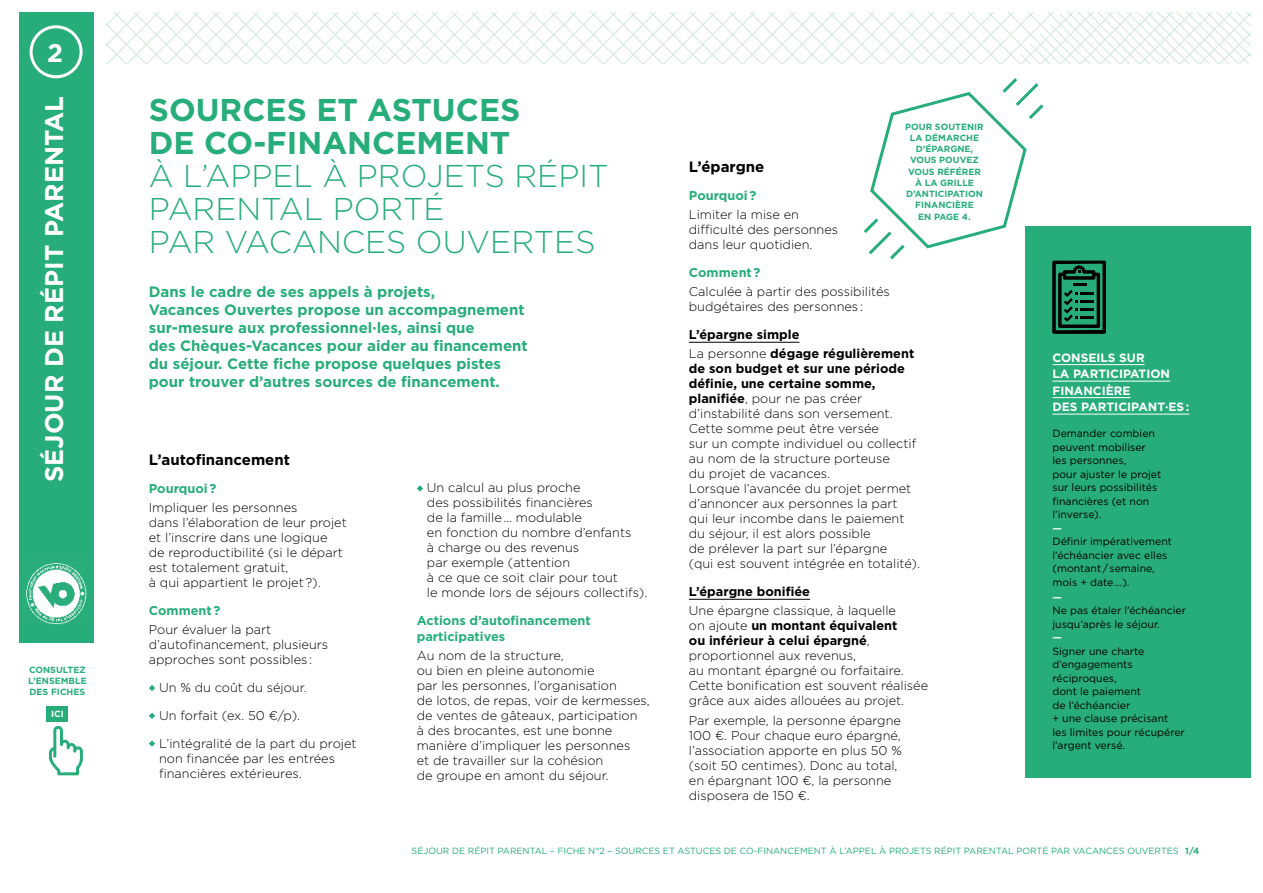
<style>
.page{position:relative;width:1263px;height:893px;background:#fff}
.page>*{position:absolute;margin:0;border:0;box-sizing:border-box;transform-origin:0 0}
.t1{font:300 31.5px/33px "Gotham";color:#27ad7a}
.t2{font:700 31.5px/33px "Gotham";color:#27ad7a}
.t3{font:700 25.5px "Gotham";color:#fff}
.t4{font:700 15px/18px "Gotham";color:#27ad7a}
.t5{font:700 15px "Gotham";color:#000}
.t6{font:300 12.75px/15px "Gotham";color:#000}
.t7{font:700 12.75px/15.3px "Gotham";color:#27ad7a}
.t8{font:700 12.75px/19.2px "Gotham";color:#000}
.t9{font:700 12px/16.5px "Gotham";color:#fff}
.t10{font:10.5px/13.5px "Gotham";color:#000}
.t11{font:500 10.5px "Gotham";color:#fff}
.t12{font:700 9px/11.2px "Gotham";color:#27ad7a;text-align:justify}
.t13{font:9px "Gotham";color:#27ad7a}
.t14{font:700 9px "Gotham";color:#fff}
.s1{font-weight:300}
.s2{font-weight:700}
</style>
<div class="page">
<svg style="left:106px;top:13px;width:1144px;height:51px"></svg>
<div style="left:19px;top:13px;width:75px;height:630px;background:#27ad7a"></div>
<img style="left:26px;top:563px;width:61px;height:62px">
<svg style="left:49px;top:726px;width:34px;height:49px"></svg>
<div style="left:47px;top:706px;width:21px;height:16px;background:#27ad7a"></div>
<div style="left:30px;top:25px;width:53px;height:53px;border:3px solid #fff;border-radius:50%"></div>
<div style="left:1025px;top:227px;width:225px;height:551px;background:#27ad7a"></div>
<hr style="left:689px;top:342px;width:110px;height:1px;background:#000">
<hr style="left:689px;top:599px;width:121px;height:1px;background:#000">
<svg style="left:149px;top:685px;width:6px;height:6px"></svg>
<svg style="left:149px;top:713px;width:6px;height:6px"></svg>
<svg style="left:149px;top:740px;width:6px;height:7px"></svg>
<svg style="left:417px;top:485px;width:6px;height:7px"></svg>
<hr style="left:1052px;top:364px;width:93px;height:1px;background:#fff">
<hr style="left:1052px;top:381px;width:118px;height:1px;background:#fff">
<hr style="left:1052px;top:397px;width:78px;height:1px;background:#fff">
<hr style="left:1052px;top:414px;width:137px;height:1px;background:#fff">
<svg style="left:863px;top:78px;width:243px;height:256px"></svg>
<h2 class="t3" style="left:47px;top:36px;width:17px">2</h2>
<h2 class="t3" style="left:37px;top:482px;width:388px;rotate:-90deg">SÉJOUR DE RÉPIT PARENTAL</h2>
<p class="t12" style="left:28px;top:664px;width:60px">CONSULTEZ L’ENSEMBLE DES FICHES</p>
<p class="t14" style="left:51px;top:708px;width:14px">ICI</p>
<h1 class="t2" style="left:149px;top:93px;width:373px">SOURCES ET ASTUCES<br>DE CO-FINANCEMENT</h1>
<h1 class="t1" style="left:149px;top:159px;width:461px">À L’APPEL À PROJETS RÉPIT<br>PARENTAL PORTÉ<br>PAR VACANCES OUVERTES</h1>
<p class="t4" style="left:149px;top:282px;width:380px">Dans le cadre de ses appels à projets,<br>Vacances Ouvertes propose un accompagnement sur-mesure aux professionnel·les, ainsi que<br>des Chèques-Vacances pour aider au financement du séjour. Cette fiche propose quelques pistes pour trouver d’autres sources de financement.</p>
<p class="t5" style="left:149px;top:449px;width:143px">L’autofinancement</p>
<p class="t7" style="left:149px;top:480px;width:69px">Pourquoi ?</p>
<p class="t6" style="left:149px;top:500px;width:199px">Impliquer les personnes<br>dans l’élaboration de leur projet et l’inscrire dans une logique<br>de reproductibilité (si le départ est totalement gratuit,<br>à qui appartient le projet ?).</p>
<p class="t7" style="left:149px;top:603px;width:73px">Comment ?</p>
<p class="t6" style="left:149px;top:622px;width:181px">Pour évaluer la part d’autofinancement, plusieurs approches sont possibles :</p>
<p class="t6" style="left:159px;top:673px;width:199px;line-height:27.8px">Un % du coût du séjour.<br>Un forfait (ex. 50 €/p).<br>L’intégralité de la part du projet</p>
<p class="t6" style="left:159px;top:750px;width:177px">non financée par les entrées financières extérieures.</p>
<p class="t6" style="left:427px;top:480px;width:222px">Un calcul au plus proche<br>des possibilités financières<br>de la famille … modulable<br>en fonction du nombre d’enfants<br>à charge ou des revenus<br>par exemple (attention<br>à ce que ce soit clair pour tout<br>le monde lors de séjours collectifs).</p>
<p class="t7" style="left:417px;top:613px;width:176px">Actions d’autofinancement participatives</p>
<p class="t6" style="left:417px;top:648px;width:235px">Au nom de la structure,<br>ou bien en pleine autonomie<br>par les personnes, l’organisation<br>de lotos, de repas, voir de kermesses, de ventes de gâteaux, participation<br>à des brocantes, est une bonne manière d’impliquer les personnes<br>et de travailler sur la cohésion<br>de groupe en amont du séjour.</p>
<p class="t12" style="left:905px;top:121px;width:80px;text-align:center">POUR SOUTENIR<br>LA DÉMARCHE<br>D’ÉPARGNE,<br>VOUS POUVEZ<br>VOUS RÉFÉRER<br>À LA GRILLE<br>D’ANTICIPATION<br>FINANCIÈRE<br>EN PAGE 4.</p>
<p class="t5" style="left:689px;top:157px;width:77px">L’épargne</p>
<p class="t7" style="left:689px;top:188px;width:69px">Pourquoi ?</p>
<p class="t6" style="left:689px;top:207px;width:151px">Limiter la mise en difficulté des personnes dans leur quotidien.</p>
<p class="t7" style="left:689px;top:265px;width:73px">Comment ?</p>
<p class="t6" style="left:689px;top:284px;width:203px">Calculée à partir des possibilités budgétaires des personnes :</p>
<p class="t8" style="left:689px;top:325px;width:227px">L’épargne simple<br><span class="s1">La personne</span> dégage régulièrement</p>
<p class="t6" style="left:689px;top:361px;width:233px"><span class="s2">de son budget et sur une période définie, une certaine somme, planifiée</span>, pour ne pas créer d’instabilité dans son versement.<br>Cette somme peut être versée<br>sur un compte individuel ou collectif au nom de la structure porteuse<br>du projet de vacances.<br>Lorsque l’avancée du projet permet d’annoncer aux personnes la part qui leur incombe dans le paiement du séjour, il est alors possible<br>de prélever la part sur l’épargne<br>(qui est souvent intégrée en totalité).</p>
<p class="t8" style="left:689px;top:582px;width:123px">L’épargne bonifiée</p>
<p class="t6" style="left:689px;top:603px;width:241px">Une épargne classique, à laquelle<br>on ajoute <span class="s2">un montant équivalent<br>ou inférieur à celui épargné</span>, proportionnel aux revenus,<br>au montant épargné ou forfaitaire.<br>Cette bonification est souvent réalisée grâce aux aides allouées au projet.</p>
<p class="t6" style="left:689px;top:712px;width:215px">Par exemple, la personne épargne<br>100 €. Pour chaque euro épargné, l’association apporte en plus 50 % (soit 50 centimes). Donc au total, en épargnant 100 €, la personne disposera de 150 €.</p>
<p class="t9" style="left:1052px;top:349px;width:138px">CONSEILS SUR<br>LA PARTICIPATION<br>FINANCIÈRE<br>DES PARTICIPANT·ES :</p>
<p class="t10" style="left:1052px;top:427px;width:110px">Demander combien peuvent mobiliser les personnes,<br>pour ajuster le projet sur leurs possibilités financières (et non l’inverse).</p>
<p class="t11" style="left:1052px;top:521px;width:11px">—</p>
<p class="t10" style="left:1052px;top:535px;width:121px">Définir impérativement l’échéancier avec elles (montant / semaine, mois + date …).</p>
<p class="t11" style="left:1052px;top:590px;width:11px">—</p>
<p class="t10" style="left:1052px;top:604px;width:135px">Ne pas étaler l’échéancier jusqu’après le séjour.</p>
<p class="t11" style="left:1052px;top:631px;width:11px">—</p>
<p class="t10" style="left:1052px;top:644px;width:134px">Signer une charte d’engagements réciproques,<br>dont le paiement<br>de l’échéancier<br>+ une clause précisant les limites pour récupérer l’argent versé.</p>
<p class="t13" style="left:412px;top:845px;width:789px">SÉJOUR DE RÉPIT PARENTAL – FICHE N°2 – SOURCES ET ASTUCES DE CO-FINANCEMENT À L’APPEL À PROJETS RÉPIT PARENTAL PORTÉ PAR VACANCES OUVERTES <span class="s2">1/4</span></p>
</div>
